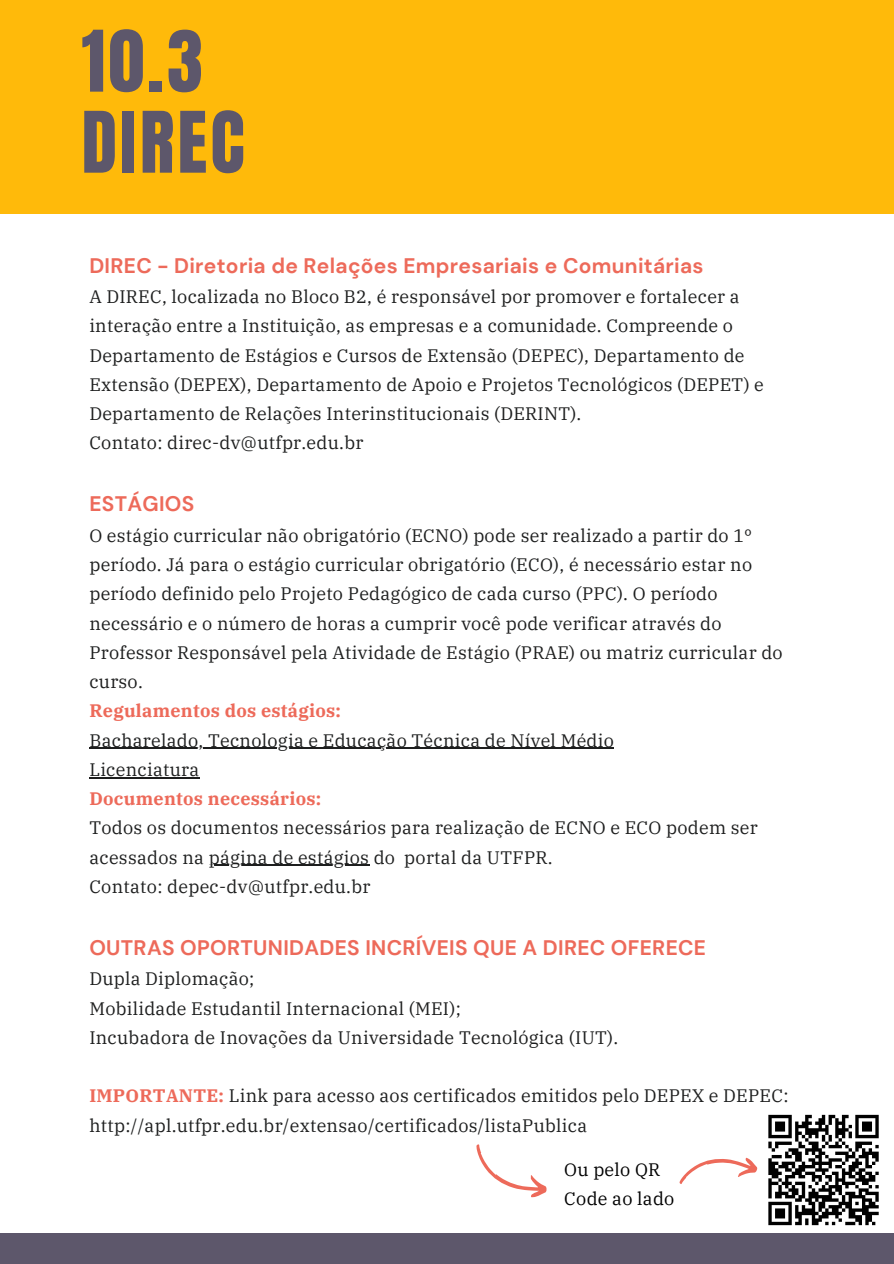
<style>
.page{position:relative;width:894px;height:1264px;background:#fff}
.page>*{position:absolute;margin:0;border:0;box-sizing:border-box;transform-origin:0 0}
.t1{font:72px/81px "Anton";letter-spacing:.045em;color:#5d576b}
.t2{font:700 21px "DM Sans";letter-spacing:.015em;color:#ed6a5a}
.t3{font:18px/29.2px "IBM Plex Serif";letter-spacing:.015em;color:#1d1e1e}
.t4{font:700 18px "IBM Plex Serif";letter-spacing:.015em;color:#ed6a5a}
.t5{font:18px/29.2px "IBM Plex Serif";letter-spacing:.015em;color:#000}
.s1{font-weight:700;color:#ed6a5a}
</style>
<div class="page">
<div style="left:0;top:0;width:893px;height:214px;background:#ffba0a"></div>
<div style="left:0;top:1233px;width:893px;height:30px;background:#5d576b"></div>
<hr style="left:89px;top:747px;width:525px;height:2px;background:#1d1e1e">
<hr style="left:89px;top:777px;width:110px;height:1px;background:#1d1e1e">
<hr style="left:209px;top:864px;width:160px;height:2px;background:#1d1e1e">
<svg style="left:768px;top:1114px;width:110px;height:111px"></svg>
<svg style="left:679px;top:1157px;width:79px;height:27px"></svg>
<svg style="left:476px;top:1144px;width:71px;height:54px"></svg>
<h1 class="t1" style="left:81px;top:22px;width:164px">10.3<br>DIREC</h1>
<p class="t2" style="left:89px;top:252px;width:615px">DIREC - Diretoria de Relações Empresariais e Comunitárias</p>
<p class="t3" style="left:89px;top:282px;width:676px">A DIREC, localizada no Bloco B2, é responsável por promover e fortalecer a interação entre a Instituição, as empresas e a comunidade. Compreende o Departamento de Estágios e Cursos de Extensão (DEPEC), Departamento de Extensão (DEPEX), Departamento de Apoio e Projetos Tecnológicos (DEPET) e Departamento de Relações Interinstitucionais (DERINT).<br>Contato: direc-dv@utfpr.edu.br</p>
<p class="t2" style="left:89px;top:490px;width:106px">ESTÁGIOS</p>
<p class="t3" style="left:89px;top:520px;width:694px">O estágio curricular não obrigatório (ECNO) pode ser realizado a partir do 1º período. Já para o estágio curricular obrigatório (ECO), é necessário estar no período definido pelo Projeto Pedagógico de cada curso (PPC). O período necessário e o número de horas a cumprir você pode verificar através do Professor Responsável pela Atividade de Estágio (PRAE) ou matriz curricular do curso.</p>
<p class="t4" style="left:89px;top:699px;width:253px">Regulamentos dos estágios:</p>
<p class="t3" style="left:89px;top:725px;width:526px">Bacharelado, Tecnologia e Educação Técnica de Nível Médio<br>Licenciatura</p>
<p class="t4" style="left:89px;top:786px;width:233px">Documentos necessários:</p>
<p class="t3" style="left:89px;top:813px;width:669px">Todos os documentos necessários para realização de ECNO e ECO podem ser acessados na página de estágios do portal da UTFPR.<br>Contato: depec-dv@utfpr.edu.br</p>
<p class="t2" style="left:89px;top:934px;width:618px">OUTRAS OPORTUNIDADES INCRÍVEIS QUE A DIREC OFERECE</p>
<p class="t3" style="left:89px;top:963px;width:530px">Dupla Diplomação;<br>Mobilidade Estudantil Internacional (MEI);<br>Incubadora de Inovações da Universidade Tecnológica (IUT).</p>
<p class="t3" style="left:89px;top:1080px;width:700px"><span class="s1">IMPORTANTE:</span> Link para acesso aos certificados emitidos pelo DEPEX e DEPEC: http://apl.utfpr.edu.br/extensao/certificados/listaPublica</p>
<p class="t5" style="left:564px;top:1154px;width:112px">Ou pelo QR<br>Code ao lado</p>
</div>
